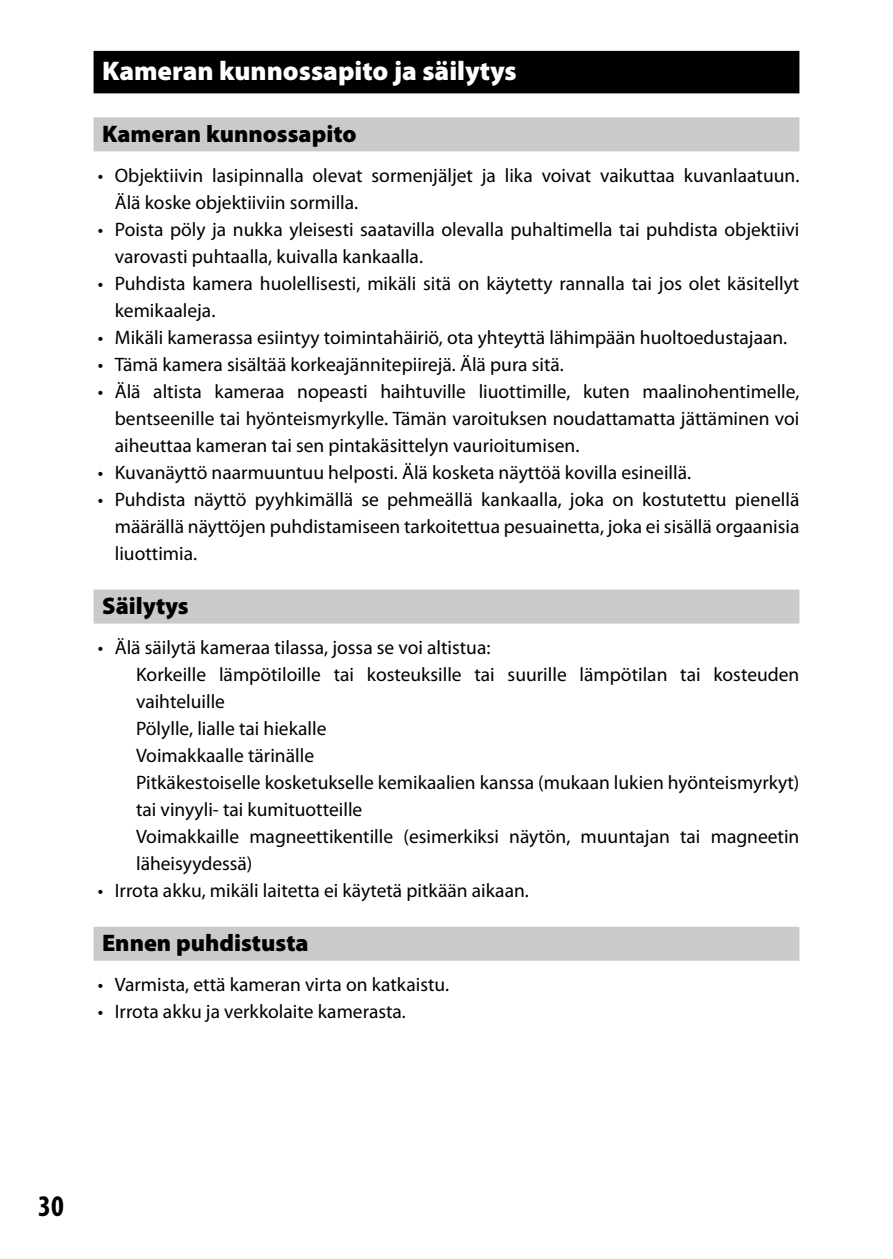
<style>
.page{position:relative;width:893px;height:1259px;background:#fff}
.page>*{position:absolute;margin:0;border:0;box-sizing:border-box;transform-origin:0 0}
.t1{font:700 condensed 30px "Myriad Pro";color:#000}
.t2{font:900 27px "Myriad Pro";color:#fff}
.t3{font:900 24px "Myriad Pro";color:#000}
.t4{font:19.5px/27px "Myriad Pro";color:#000}
</style>
<div class="page">
<div style="left:94px;top:51px;width:705px;height:42px;background:#000"></div>
<div style="left:94px;top:117px;width:705px;height:34px;background:#c9caca"></div>
<div style="left:94px;top:589px;width:705px;height:34px;background:#c9caca"></div>
<div style="left:94px;top:926px;width:705px;height:34px;background:#c9caca"></div>
<h2 class="t2" style="left:102px;top:53px;width:416px">Kameran kunnossapito ja säilytys</h2>
<p class="t3" style="left:102px;top:118px;width:256px">Kameran kunnossapito</p>
<p class="t4" style="left:115px;top:161px;width:686px;text-indent:-17px">• Objektiivin lasipinnalla olevat sormenjäljet ja lika voivat vaikuttaa kuvanlaatuun.<br>Älä koske objektiiviin sormilla.</p>
<p class="t4" style="left:115px;top:215px;width:686px;text-indent:-17px">• Poista pöly ja nukka yleisesti saatavilla olevalla puhaltimella tai puhdista objektiivi varovasti puhtaalla, kuivalla kankaalla.</p>
<p class="t4" style="left:115px;top:269px;width:686px;text-indent:-17px">• Puhdista kamera huolellisesti, mikäli sitä on käytetty rannalla tai jos olet käsitellyt kemikaaleja.</p>
<p class="t4" style="left:98px;top:323px;width:691px">• Mikäli kamerassa esiintyy toimintahäiriö, ota yhteyttä lähimpään huoltoedustajaan.</p>
<p class="t4" style="left:98px;top:350px;width:468px">• Tämä kamera sisältää korkeajännitepiirejä. Älä pura sitä.</p>
<p class="t4" style="left:115px;top:377px;width:686px;text-align:justify;text-indent:-17px">• Älä altista kameraa nopeasti haihtuville liuottimille, kuten maalinohentimelle, bentseenille tai hyönteismyrkylle. Tämän varoituksen noudattamatta jättäminen voi aiheuttaa kameran tai sen pintakäsittelyn vaurioitumisen.</p>
<p class="t4" style="left:98px;top:458px;width:595px">• Kuvanäyttö naarmuuntuu helposti. Älä kosketa näyttöä kovilla esineillä.</p>
<p class="t4" style="left:115px;top:485px;width:686px;text-align:justify;text-indent:-17px">• Puhdista näyttö pyyhkimällä se pehmeällä kankaalla, joka on kostutettu pienellä määrällä näyttöjen puhdistamiseen tarkoitettua pesuainetta, joka ei sisällä orgaanisia liuottimia.</p>
<p class="t3" style="left:102px;top:590px;width:88px">Säilytys</p>
<p class="t4" style="left:136px;top:633px;width:665px;text-indent:-38px">• Älä säilytä kameraa tilassa, jossa se voi altistua:<br>Korkeille lämpötiloille tai kosteuksille tai suurille lämpötilan tai kosteuden vaihteluille<br>Pölylle, lialle tai hiekalle<br>Voimakkaalle tärinälle<br>Pitkäkestoiselle kosketukselle kemikaalien kanssa (mukaan lukien hyönteismyrkyt) tai vinyyli- tai kumituotteille<br>Voimakkaille magneettikentille (esimerkiksi näytön, muuntajan tai magneetin läheisyydessä)</p>
<p class="t4" style="left:98px;top:877px;width:433px">• Irrota akku, mikäli laitetta ei käytetä pitkään aikaan.</p>
<p class="t3" style="left:102px;top:927px;width:208px">Ennen puhdistusta</p>
<p class="t4" style="left:98px;top:971px;width:353px">• Varmista, että kameran virta on katkaistu.</p>
<p class="t4" style="left:98px;top:998px;width:310px">• Irrota akku ja verkkolaite kamerasta.</p>
<h1 class="t1" style="left:38px;top:1187px;width:27px">30</h1>
</div>
